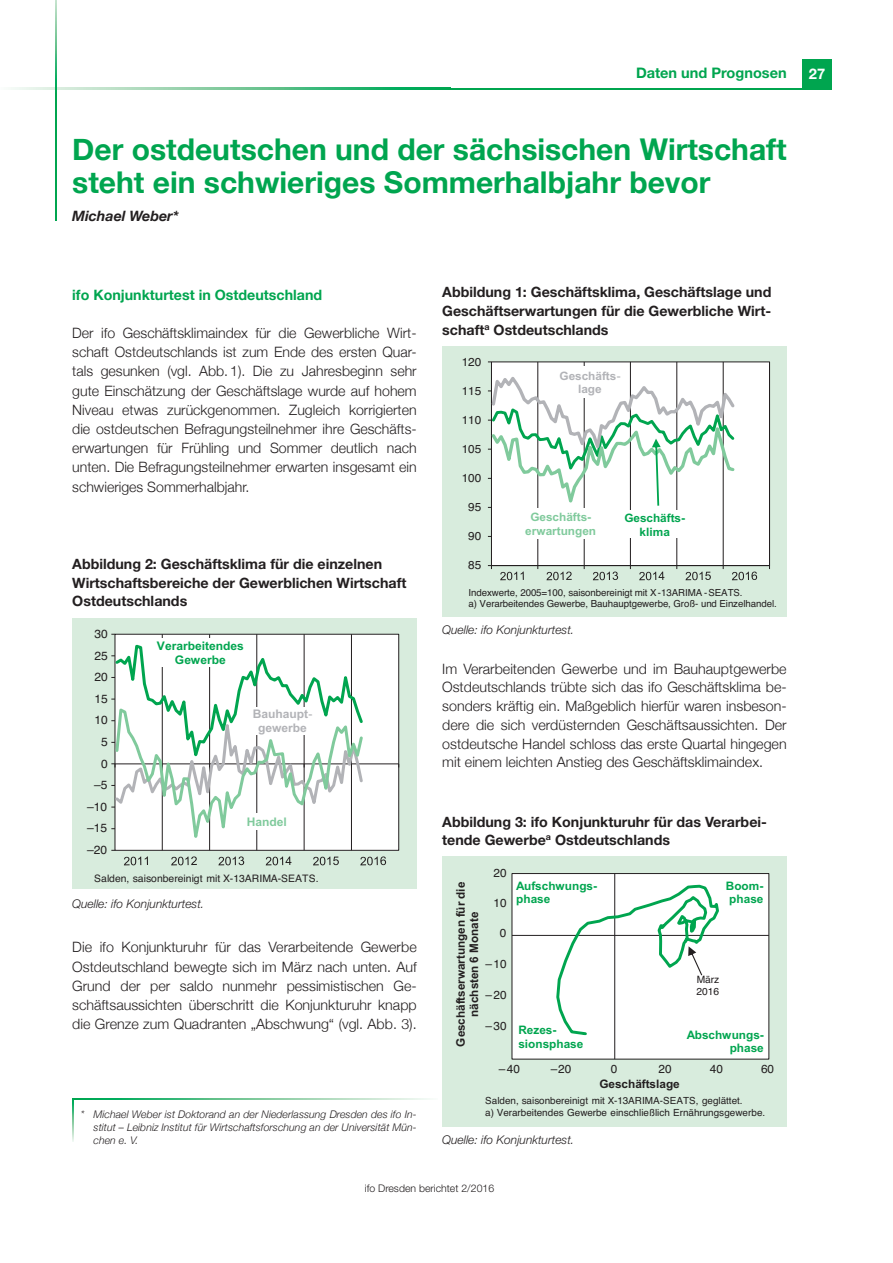
<style>
.page{position:relative;width:893px;height:1263px;background:#fff}
.page>*{position:absolute;margin:0;border:0;box-sizing:border-box;transform-origin:0 0}
.t1{font:700 30px/33px "Helvetica Neue";color:#00a54f}
.t2{font:700 14.7px "Helvetica Neue";color:#fff}
.t3{font:700 14.55px "Helvetica Neue";color:#00a54f}
.t4{font:300 14.25px/19.2px "Helvetica Neue";color:#231f20;text-align:justify}
.t5{font:700 14.25px/18.3px "Helvetica Neue";color:#231f20}
.t6{font:700 14.25px "Helvetica Neue";color:#00a54f}
.t7{font:italic 700 14.25px "Helvetica Neue";color:#231f20}
.t8{font:italic 300 12px "Helvetica Neue";color:#231f20}
.t9{font:700 11.85px/13.4px "Arial";letter-spacing:-.005em;color:#231f20;text-align:center}
.t10{font:11.85px "Helvetica";letter-spacing:-.005em;color:#231f20}
.t11{font:700 11.85px/13.5px "Arial";color:#00a54f;text-align:center}
.t12{font:700 11.85px/13.5px "Arial";color:#b2b3b7;text-align:center}
.t13{font:700 11.85px "Arial";color:#80ca9c}
.t14{font:700 11.7px/13.2px "Arial";color:#00a54f}
.t15{font:11.7px "Helvetica";letter-spacing:-.005em;color:#231f20}
.t16{font:700 11.7px "Arial";letter-spacing:-.005em;color:#231f20}
.t17{font:700 11.55px/13.2px "Arial";color:#80ca9c;text-align:center}
.t18{font:11.55px "Helvetica";letter-spacing:-.005em;color:#231f20}
.t19{font:700 11.55px/13.2px "Arial";color:#00a54f;text-align:center}
.t20{font:700 11.55px/13.2px "Arial";letter-spacing:-.005em;color:#b2b3b7;text-align:center}
.t21{font:italic 300 10.5px/13.2px "Helvetica Neue";letter-spacing:.005em;color:#231f20;text-align:justify}
.t22{font:300 10.5px "Helvetica Neue";color:#231f20}
.t23{font:10.35px "Helvetica";color:#231f20}
.t24{font:10.2px/11.7px "Helvetica";letter-spacing:-.005em;color:#231f20}
.t25{font:9.75px/11.6px "Helvetica";letter-spacing:-.01em;color:#231f20}
</style>
<div class="page">
<div style="left:802px;top:60px;width:30px;height:29px;background:#00a54f"></div>
<hr style="left:448px;top:88px;width:384px;height:1px;background:#00a54f">
<svg style="left:11px;top:88px;width:437px;height:1px"></svg>
<div style="left:442px;top:347px;width:345px;height:270px;background:#d8ecdd"></div>
<div style="left:491px;top:362px;width:278px;height:204px;background:#fff"></div>
<hr style="left:537px;top:362px;width:1px;height:204px;background:#231f20">
<hr style="left:584px;top:362px;width:1px;height:204px;background:#231f20">
<hr style="left:630px;top:362px;width:1px;height:204px;background:#231f20">
<hr style="left:676px;top:362px;width:1px;height:204px;background:#231f20">
<hr style="left:723px;top:362px;width:1px;height:204px;background:#231f20">
<hr style="left:769px;top:362px;width:1px;height:204px;background:#231f20">
<hr style="left:491px;top:565px;width:278px;height:1px;background:#231f20">
<div style="left:553px;top:366px;width:74px;height:32px;background:#fff"></div>
<div style="left:510px;top:508px;width:102px;height:31px;background:#fff"></div>
<div style="left:611px;top:510px;width:88px;height:28px;background:#fff"></div>
<svg style="left:488px;top:372px;width:247px;height:142px"></svg>
<svg style="left:500px;top:571px;width:24px;height:9px"></svg>
<svg style="left:546px;top:571px;width:26px;height:9px"></svg>
<svg style="left:593px;top:571px;width:25px;height:9px"></svg>
<svg style="left:639px;top:572px;width:25px;height:8px"></svg>
<svg style="left:686px;top:572px;width:25px;height:8px"></svg>
<svg style="left:732px;top:571px;width:25px;height:9px"></svg>
<div style="left:442px;top:857px;width:345px;height:270px;background:#d8ecdd"></div>
<div style="left:512px;top:873px;width:257px;height:186px;background:#fff"></div>
<hr style="left:614px;top:873px;width:1px;height:186px;background:#231f20">
<hr style="left:512px;top:935px;width:257px;height:1px;background:#231f20">
<svg style="left:555px;top:883px;width:166px;height:154px"></svg>
<svg style="left:72px;top:1098px;width:358px;height:2px"></svg>
<svg style="left:72px;top:1099px;width:2px;height:42px"></svg>
<div style="left:72px;top:619px;width:345px;height:270px;background:#d8ecdd"></div>
<div style="left:115px;top:634px;width:284px;height:216px;background:#fff"></div>
<hr style="left:162px;top:634px;width:1px;height:216px;background:#231f20">
<hr style="left:209px;top:634px;width:1px;height:216px;background:#231f20">
<hr style="left:256px;top:634px;width:1px;height:216px;background:#231f20">
<hr style="left:304px;top:634px;width:1px;height:216px;background:#231f20">
<hr style="left:351px;top:634px;width:1px;height:216px;background:#231f20">
<hr style="left:115px;top:763px;width:284px;height:1px;background:#231f20">
<div style="left:153px;top:638px;width:95px;height:29px;background:#fff"></div>
<svg style="left:111px;top:642px;width:275px;height:223px"></svg>
<svg style="left:55px;top:0;width:2px;height:94px"></svg>
<hr style="left:55px;top:94px;width:2px;height:127px;background:#00a54f">
<p class="t3" style="left:636px;top:68px;width:152px">Daten und Prognosen</p>
<p class="t2" style="left:809px;top:68px;width:18px">27</p>
<h1 class="t1" style="left:72px;top:132px;width:716px">Der ostdeutschen und der sächsischen Wirtschaft steht ein schwieriges Sommerhalbjahr bevor</h1>
<p class="t7" style="left:72px;top:207px;width:108px">Michael Weber*</p>
<p class="t6" style="left:72px;top:286px;width:251px">ifo Konjunkturtest in Ostdeutschland</p>
<p class="t4" style="left:72px;top:323px;width:346px">Der ifo Geschäftsklimaindex für die Gewerbliche Wirt&shy;schaft Ostdeutschlands ist zum Ende des ersten Quar&shy;tals gesunken (vgl. Abb. 1). Die zu Jahresbeginn sehr gute Einschätzung der Geschäftslage wurde auf hohem Niveau etwas zurückgenommen. Zugleich korrigierten die ostdeutschen Befragungsteilnehmer ihre Geschäfts&shy;erwartungen für Frühling und Sommer deutlich nach unten. Die Befragungsteilnehmer erwarten insgesamt ein schwieriges Sommerhalbjahr.</p>
<p class="t5" style="left:72px;top:556px;width:336px">Abbildung 2: Geschäftsklima für die einzelnen<br>Wirtschaftsbereiche der Gewerblichen Wirtschaft<br>Ostdeutschlands</p>
<p class="t10" style="left:94px;top:625px;width:15px">30</p>
<p class="t10" style="left:94px;top:646px;width:15px">25</p>
<p class="t10" style="left:94px;top:668px;width:15px">20</p>
<p class="t10" style="left:94px;top:689px;width:15px">15</p>
<p class="t10" style="left:94px;top:711px;width:15px">10</p>
<p class="t10" style="left:101px;top:733px;width:8px">5</p>
<p class="t10" style="left:101px;top:754px;width:8px">0</p>
<p class="t10" style="left:94px;top:776px;width:15px">–5</p>
<p class="t10" style="left:87px;top:797px;width:22px">–10</p>
<p class="t10" style="left:87px;top:819px;width:22px">–15</p>
<p class="t10" style="left:87px;top:841px;width:22px">–20</p>
<p class="t11" style="left:157px;top:640px;width:88px">Verarbeitendes<br>Gewerbe</p>
<p class="t12" style="left:253px;top:708px;width:61px">Bauhaupt&shy;gewerbe</p>
<p class="t13" style="left:247px;top:814px;width:42px">Handel</p>
<p class="t23" style="left:94px;top:870px;width:226px">Salden, saisonbereinigt mit X-13ARIMA-SEATS.</p>
<p class="t8" style="left:72px;top:899px;width:133px">Quelle: ifo Konjunkturtest.</p>
<p class="t4" style="left:72px;top:937px;width:346px">Die ifo Konjunkturuhr für das Verarbeitende Gewerbe Ostdeutschland bewegte sich im März nach unten. Auf Grund der per saldo nunmehr pessimistischen Ge&shy;schäftsaussichten überschritt die Konjunkturuhr knapp die Grenze zum Quadranten „Abschwung“ (vgl. Abb. 3).</p>
<p class="t21" style="left:94px;top:1107px;width:325px;text-indent:-13px">* Michael Weber ist Doktorand an der Niederlassung Dresden des ifo In&shy;stitut – Leibniz Institut für Wirtschaftsforschung an der Universität Mün&shy;chen e. V.</p>
<p class="t5" style="left:442px;top:284px;width:331px;line-height:18.8px;text-align:justify">Abbildung 1: Geschäftsklima, Geschäftslage und Geschäftserwartungen für die Gewerbliche Wirt&shy;schaft<sup>a</sup> Ostdeutschlands</p>
<p class="t18" style="left:462px;top:353px;width:21px">120</p>
<p class="t18" style="left:462px;top:382px;width:21px">115</p>
<p class="t18" style="left:462px;top:411px;width:21px">110</p>
<p class="t18" style="left:462px;top:440px;width:21px">105</p>
<p class="t18" style="left:462px;top:469px;width:21px">100</p>
<p class="t18" style="left:468px;top:498px;width:15px">95</p>
<p class="t18" style="left:468px;top:527px;width:15px">90</p>
<p class="t18" style="left:468px;top:556px;width:15px">85</p>
<p class="t20" style="left:559px;top:369px;width:62px">Geschäfts&shy;lage</p>
<p class="t17" style="left:525px;top:511px;width:72px">Geschäfts&shy;erwartungen</p>
<p class="t19" style="left:624px;top:512px;width:62px">Geschäfts&shy;klima</p>
<p class="t25" style="left:469px;top:587px;width:310px">Indexwerte, 2005=100, saisonbereinigt mit X-13ARIMA -SEATS.<br>a) Verarbeitendes Gewerbe, Bauhauptgewerbe, Groß- und Einzelhandel.</p>
<p class="t8" style="left:442px;top:625px;width:133px">Quelle: ifo Konjunkturtest.</p>
<p class="t4" style="left:442px;top:659px;width:346px;line-height:18.8px">Im Verarbeitenden Gewerbe und im Bauhauptgewerbe Ostdeutschlands trübte sich das ifo Geschäftsklima be&shy;sonders kräftig ein. Maßgeblich hierfür waren insbeson&shy;dere die sich verdüsternden Geschäftsaussichten. Der ostdeutsche Handel schloss das erste Quartal hingegen mit einem leichten Anstieg des Geschäftsklimaindex.</p>
<p class="t5" style="left:442px;top:814px;width:326px">Abbildung 3: ifo Konjunkturuhr für das Verarbei&shy;tende Gewerbe<sup>a</sup> Ostdeutschlands</p>
<p class="t15" style="left:494px;top:863px;width:15px">20</p>
<p class="t9" style="left:454px;top:1046px;width:166px;rotate:-90deg">Geschäftserwartungen für die nächsten 6 Monate</p>
<p class="t15" style="left:494px;top:894px;width:15px">10</p>
<p class="t15" style="left:500px;top:924px;width:8px">0</p>
<p class="t15" style="left:485px;top:955px;width:23px">–10</p>
<p class="t15" style="left:485px;top:986px;width:23px">–20</p>
<p class="t15" style="left:485px;top:1017px;width:23px">–30</p>
<p class="t14" style="left:516px;top:879px;width:82px">Aufschwungs&shy;phase</p>
<p class="t14" style="left:726px;top:879px;width:39px">Boom&shy;phase</p>
<p class="t14" style="left:518px;top:1023px;width:67px;line-height:14.1px">Rezes&shy;sionsphase</p>
<p class="t14" style="left:582px;top:1026px;width:5px">-</p>
<p class="t24" style="left:697px;top:974px;width:24px">März<br>2016</p>
<p class="t14" style="left:687px;top:1029px;width:79px;text-align:right">Abschwungs&shy;phase</p>
<p class="t15" style="left:499px;top:1060px;width:23px">–40</p>
<p class="t15" style="left:551px;top:1060px;width:22px">–20</p>
<p class="t15" style="left:611px;top:1060px;width:8px">0</p>
<p class="t15" style="left:659px;top:1060px;width:15px">20</p>
<p class="t15" style="left:710px;top:1060px;width:15px">40</p>
<p class="t15" style="left:761px;top:1060px;width:15px">60</p>
<p class="t16" style="left:599px;top:1076px;width:82px">Geschäftslage</p>
<p class="t25" style="left:485px;top:1095px;width:282px">Salden, saisonbereinigt mit X-13ARIMA-SEATS, geglättet.<br>a) Verarbeitendes Gewerbe einschließlich Ernährungsgewerbe.</p>
<p class="t8" style="left:442px;top:1135px;width:133px">Quelle: ifo Konjunkturtest.</p>
<p class="t22" style="left:365px;top:1185px;width:131px">ifo Dresden berichtet 2/2016</p>
</div>
